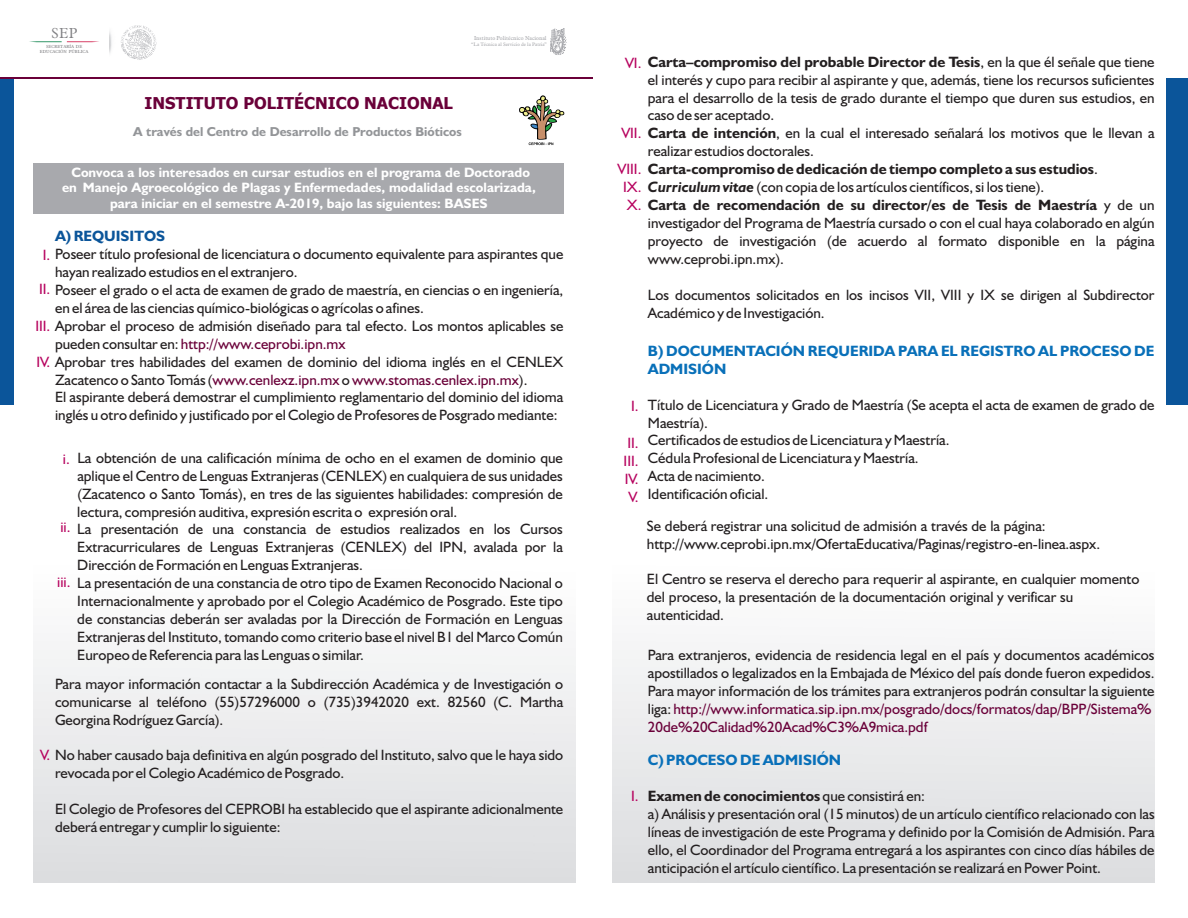
<style>
.page{position:relative;width:1188px;height:918px;background:#fff}
.page>*{position:absolute;margin:0;border:0;box-sizing:border-box;transform-origin:0 0}
.t1{font:700 16.35px "Tahoma";color:#6a0039}
.t2{font:15px/17.9px "Humanist 521 BT";color:#231f20}
.t3{font:700 15px "Humanist 521 BT";color:#231f20}
.t4{font:15px "Humanist 521 BT";color:#6a0039}
.t5{font:700 15px/18px "Humanist 521 BT";color:#0970b9}
.t6{font:15px/18.1px "Humanist 521 BT";color:#b6025e;text-align:center}
.t7{font:700 15px "Humanist 521 BT";color:#0b559a}
.t8{font:300 14.1px "Aldine 721 BT";color:#808083}
.t9{font:700 13.65px/15.6px "Humanist 521 BT";color:#fff;text-align:center}
.t10{font:700 13.05px "Humanist 521 BT";color:#939598}
.t11{font:5.7px "Aldine 721 BT";color:#a8a9ad}
.t12{font:4.95px "Aldine 721 BT";color:#a8a9ad}
.t13{font:4.35px/5.1px "Aldine 721 BT";color:#808083;text-align:center}
.s1{color:#b6025e}
.s2{color:#231f20}
.s3{font-weight:400;color:#b6025e}
.s4{font-weight:400}
.s5{font-weight:700}
.s6{font-weight:700;font-style:italic}
.s7{color:#6a0039}
</style>
<div class="page">
<div style="left:0;top:78px;width:1188px;height:326px;background:#0b559a"></div>
<div style="left:14px;top:15px;width:1152px;height:410px;background:#fff"></div>
<hr style="left:0;top:77px;width:593px;height:1px;background:#6a0039">
<img style="left:109px;top:31px;width:3px;height:22px">
<svg style="left:29px;top:41px;width:70px;height:1px"></svg>
<svg style="left:121px;top:25px;width:36px;height:35px"></svg>
<svg style="left:550px;top:28px;width:16px;height:27px"></svg>
<svg style="left:519px;top:95px;width:45px;height:50px"></svg>
<div style="left:33px;top:164px;width:531px;height:50px;background:#a8a9ad"></div>
<p class="t8" style="left:51px;top:27px;width:28px">SEP</p>
<p class="t13" style="left:40px;top:45px;width:50px">SECRETARÍA DE<br>EDUCACIÓN PÚBLICA</p>
<p class="t11" style="left:474px;top:36px;width:74px">Instituto Politécnico Nacional</p>
<p class="t12" style="left:471px;top:43px;width:77px">“La Técnica al Servicio de la Patria”</p>
<p class="t1" style="left:145px;top:97px;width:310px">INSTITUTO POLITÉCNICO NACIONAL</p>
<p class="t10" style="left:133px;top:126px;width:330px">A través del Centro de Desarrollo de Productos Bióticos</p>
<p class="t9" style="left:62px;top:165px;width:475px">Convoca a los interesados en cursar estudios en el programa de Doctorado en Manejo Agroecológico de Plagas y Enfermedades, modalidad escolarizada, para iniciar en el semestre A-2019, bajo las siguientes: BASES</p>
<p class="t7" style="left:55px;top:230px;width:112px">A) REQUISITOS</p>
<p class="t2" style="left:43px;top:247px;width:522px"><span class="s1">I.</span> Poseer título profesional de licenciatura o documento equivalente para aspirantes que</p>
<p class="t2" style="left:55px;top:264px;width:244px">hayan realizado estudios en el extranjero.</p>
<p class="t2" style="left:39px;top:282px;width:526px"><span class="s1">II.</span> Poseer el grado o el acta de examen de grado de maestría, en ciencias o en ingeniería,</p>
<p class="t2" style="left:55px;top:300px;width:370px">en el área de las ciencias químico-biológicas o agrícolas o afines.</p>
<p class="t2" style="left:35px;top:318px;width:529px"><span class="s1">III.</span> Aprobar el proceso de admisión diseñado para tal efecto. Los montos aplicables se</p>
<p class="t4" style="left:55px;top:337px;width:292px"><span class="s2">pueden consultar en:</span>http://www.ceprobi.ipn.mx</p>
<p class="t2" style="left:36px;top:354px;width:528px"><span class="s1">IV.</span> Aprobar tres habilidades del examen de dominio del idioma inglés en el CENLEX</p>
<p class="t4" style="left:55px;top:373px;width:474px"><span class="s2">Zacatenco o Santo Tomás (</span>www.cenlexz.ipn.mx www.stomas.cenlex.ipn.mx<span class="s2">).</span></p>
<p class="t2" style="left:55px;top:372px;width:510px;text-indent:287px">o<br>El aspirante deberá demostrar el cumplimiento reglamentario del dominio del idioma inglés u otro definido y justificado por el Colegio de Profesores de Posgrado mediante:</p>
<p class="t6" style="left:63px;top:451px;width:8px">i.</p>
<p class="t6" style="left:60px;top:519px;width:12px">ii.</p>
<p class="t6" style="left:57px;top:574px;width:15px">iii.</p>
<p class="t2" style="left:77px;top:450px;width:487px">La obtención de una calificación mínima de ocho en el examen de dominio que aplique el Centro de Lenguas Extranjeras (CENLEX) en cualquiera de sus unidades (Zacatenco o Santo Tomás), en tres de las siguientes habilidades: compresión de lectura, compresión auditiva, expresión escrita o expresión oral.<br>La presentación de una constancia de estudios realizados en los Cursos Extracurriculares de Lenguas Extranjeras (CENLEX) del IPN, avalada por la Dirección de Formación en Lenguas Extranjeras.<br>La presentación de una constancia de otro tipo de Examen Reconocido Nacional o Internacionalmente y aprobado por el Colegio Académico de Posgrado. Este tipo de constancias deberán ser avaladas por la Dirección de Formación en Lenguas Extranjeras del Instituto, tomando como criterio base el nivel B1 del Marco Común Europeo de Referencia para las Lenguas o similar.</p>
<p class="t2" style="left:55px;top:676px;width:510px;text-align:justify">Para mayor información contactar a la Subdirección Académica y de Investigación o comunicarse al teléfono (55)57296000 o (735)3942020 ext. 82560 (C. Martha Georgina Rodríguez García).</p>
<p class="t2" style="left:55px;top:748px;width:510px;text-indent:-15px"><span class="s1">V.</span> No haber causado baja definitiva en algún posgrado del Instituto, salvo que le haya sido revocada por el Colegio Académico de Posgrado.</p>
<p class="t2" style="left:55px;top:801px;width:510px">El Colegio de Profesores del CEPROBI ha establecido que el aspirante adicionalmente deberá entregar y cumplir lo siguiente:</p>
<p class="t3" style="left:625px;top:55px;width:531px"><span class="s3">VI.</span> Carta–compromiso del probable Director de Tesis<span class="s4">, en la que él señale que tiene</span></p>
<p class="t2" style="left:648px;top:72px;width:508px">el interés y cupo para recibir al aspirante y que, además, tiene los recursos suficientes</p>
<p class="t2" style="left:648px;top:90px;width:508px">para el desarrollo de la tesis de grado durante el tiempo que duren sus estudios, en</p>
<p class="t2" style="left:648px;top:108px;width:128px">caso de ser aceptado.</p>
<p class="t2" style="left:621px;top:126px;width:535px"><span class="s1">VII.</span> <span class="s5">Carta de intención</span>, en la cual el interesado señalará los motivos que le llevan a</p>
<p class="t2" style="left:648px;top:144px;width:168px">realizar estudios doctorales.</p>
<p class="t3" style="left:618px;top:163px;width:482px"><span class="s3">VIII.</span> Carta-compromiso de dedicación de tiempo completo a sus estudios<span class="s4">.</span></p>
<p class="t2" style="left:623px;top:180px;width:423px"><span class="s1">IX.</span> <span class="s6">Curriculum vitae</span> (con copia de los artículos científicos, si los tiene).</p>
<p class="t3" style="left:627px;top:199px;width:529px"><span class="s3">X.</span> Carta de recomendación de su director/es de Tesis de Maestría <span class="s4">y de un</span></p>
<p class="t2" style="left:648px;top:215px;width:508px">investigador del Programa de Maestría cursado o con el cual haya colaborado en algún</p>
<p class="t2" style="left:648px;top:233px;width:508px">proyecto de investigación (de acuerdo al formato disponible en la página</p>
<p class="t2" style="left:648px;top:251px;width:138px">www.ceprobi.ipn.mx).</p>
<p class="t2" style="left:648px;top:287px;width:508px">Los documentos solicitados en los incisos VII, VIII y IX se dirigen al Subdirector<br>Académico y de Investigación.</p>
<p class="t6" style="left:631px;top:398px;width:9px">I.</p>
<p class="t6" style="left:624px;top:435px;width:17px">II.<br>III.<br>IV.<br>V.</p>
<p class="t5" style="left:648px;top:343px;width:508px">B) DOCUMENTACIÓN REQUERIDA PARA EL REGISTRO AL PROCESO DE<br>ADMISIÓN</p>
<p class="t2" style="left:648px;top:397px;width:508px">Título de Licenciatura y Grado de Maestría (Se acepta el acta de examen de grado de Maestría).<br>Certificados de estudios de Licenciatura y Maestría.<br>Cédula Profesional de Licenciatura y Maestría.<br>Acta de nacimiento.<br>Identificación oficial.</p>
<p class="t2" style="left:647px;top:518px;width:455px">Se deberá registrar una solicitud de admisión a través de la página: http://www.ceprobi.ipn.mx/OfertaEducativa/Paginas/registro-en-linea.aspx.</p>
<p class="t2" style="left:647px;top:571px;width:494px">El Centro se reserva el derecho para requerir al aspirante, en cualquier momento del proceso, la presentación de la documentación original y verificar su autenticidad.</p>
<p class="t6" style="left:631px;top:788px;width:9px">I.</p>
<p class="t2" style="left:648px;top:647px;width:508px">Para extranjeros, evidencia de residencia legal en el país y documentos académicos apostillados o legalizados en la Embajada de México del país donde fueron expedidos.<br>Para mayor información de los trámites para extranjeros podrán consultar la siguiente liga: <span class="s7">http://www.informatica.sip.ipn.mx/posgrado/docs/formatos/dap/BPP/Sistema% 20de%20Calidad%20Acad%C3%A9mica.pdf</span></p>
<p class="t5" style="left:648px;top:753px;width:195px">C) PROCESO DE ADMISIÓN</p>
<p class="t2" style="left:648px;top:789px;width:508px"><span class="s5">Examen de conocimientos</span> que consistirá en:<br>a) Análisis y presentación oral (15 minutos) de un artículo científico relacionado con las líneas de investigación de este Programa y definido por la Comisión de Admisión. Para ello, el Coordinador del Programa entregará a los aspirantes con cinco días hábiles de anticipación el artículo científico. La presentación se realizará en Power Point.</p>
</div>
